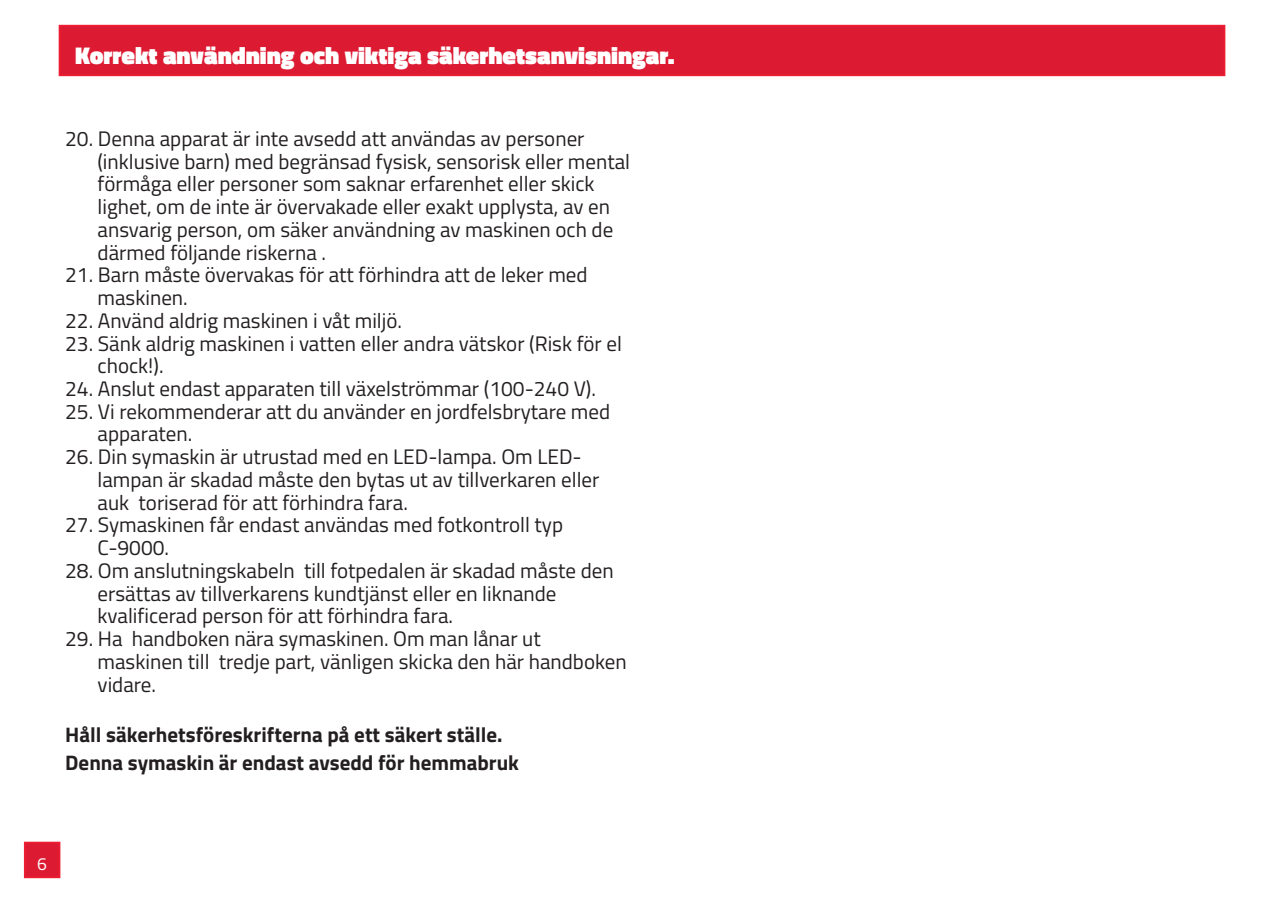
<style>
.page{position:relative;width:1275px;height:903px;background:#fff}
.page>*{position:absolute;margin:0;border:0;box-sizing:border-box;transform-origin:0 0}
.t1{font:900 24.5px "Titillium Web";color:#fff}
.t2{font:21px/22.8px "Titillium Web";color:#231f20}
.t3{font:700 21px/27.7px "Titillium Web";color:#231f20}
.t4{font:17.5px "Titillium Web";color:#fff}
</style>
<div class="page">
<div style="left:25px;top:842px;width:35px;height:35px;background:#dc1a32"></div>
<div style="left:24px;top:842px;width:36px;height:36px;border:2px solid #ed1d32"></div>
<div style="left:60px;top:26px;width:1164px;height:49px;background:#dc1a32"></div>
<div style="left:59px;top:25px;width:1166px;height:51px;border:2px solid #ed1d32"></div>
<p class="t1" style="left:75px;top:38px;width:601px">Korrekt användning och viktiga säkerhetsanvisningar.</p>
<p class="t2" style="left:97px;top:126px;width:534px;text-indent:-32px">20. Denna apparat är inte avsedd att användas av personer (inklusive barn) med begränsad fysisk, sensorisk eller mental förmåga eller personer som saknar erfarenhet eller skick lighet, om de inte är övervakade eller exakt upplysta, av en ansvarig person, om säker användning av maskinen och de därmed följande riskerna .</p>
<p class="t2" style="left:98px;top:262px;width:492px;text-indent:-32px">21. Barn måste övervakas för att förhindra att de leker med maskinen.</p>
<p class="t2" style="left:65px;top:308px;width:338px">22. Använd aldrig maskinen i våt miljö.</p>
<p class="t2" style="left:98px;top:331px;width:526px;text-indent:-32px">23. Sänk aldrig maskinen i vatten eller andra vätskor (Risk för el chock!).</p>
<p class="t2" style="left:65px;top:376px;width:532px">24. Anslut endast apparaten till växelströmmar (100-240 V).</p>
<p class="t2" style="left:98px;top:399px;width:514px;text-indent:-32px">25. Vi rekommenderar att du använder en jordfelsbrytare med apparaten.</p>
<p class="t2" style="left:98px;top:444px;width:503px;text-indent:-32px">26. Din symaskin är utrustad med en LED-lampa. Om LED&shy;lampan är skadad måste den bytas ut av tillverkaren eller auk toriserad för att förhindra fara.</p>
<p class="t2" style="left:98px;top:513px;width:467px;text-indent:-32px">27. Symaskinen får endast användas med fotkontroll typ<br>C-9000.</p>
<p class="t2" style="left:98px;top:558px;width:518px;text-indent:-32px">28. Om anslutningskabeln till fotpedalen är skadad måste den ersättas av tillverkarens kundtjänst eller en liknande kvalificerad person för att förhindra fara.</p>
<p class="t2" style="left:98px;top:626px;width:531px;text-indent:-32px">29. Ha handboken nära symaskinen. Om man lånar ut maskinen till tredje part, vänligen skicka den här handboken vidare.</p>
<p class="t3" style="left:65px;top:720px;width:455px">Håll säkerhetsföreskrifterna på ett säkert ställe.<br>Denna symaskin är endast avsedd för hemmabruk</p>
<p class="t4" style="left:37px;top:851px;width:11px">6</p>
</div>
